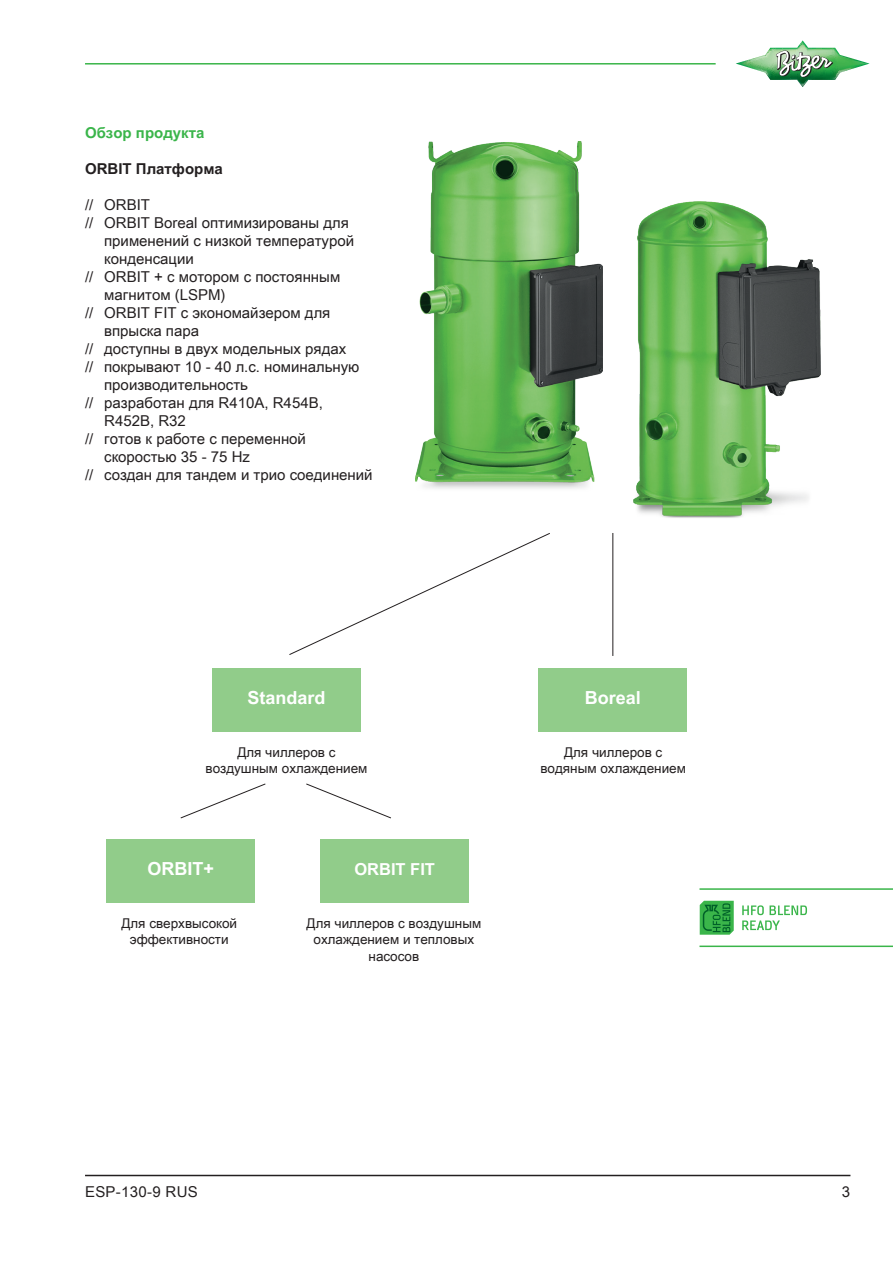
<style>
.page{position:relative;width:893px;height:1263px;background:#fff}
.page>*{position:absolute;margin:0;border:0;box-sizing:border-box;transform-origin:0 0}
.t1{font:700 18px "Arial Unicode MS";color:#fff}
.t2{font:700 16.5px "Arial Unicode MS";color:#fff}
.t3{font:15px "Arial Unicode MS";color:#231f20}
.t4{font:700 15px "Arial Unicode MS";color:#231f20}
.t5{font:700 15px "Arial Unicode MS";color:#3ab54a}
.t6{font:15px "Arial Unicode MS";letter-spacing:.02em;color:#231f20}
.t7{font:13.5px/16.2px "Arial Unicode MS";color:#231f20;text-align:center}
</style>
<div class="page">
<hr style="left:85px;top:63px;width:631px;height:2px;background:#3ab54a">
<hr style="left:85px;top:1175px;width:765px;height:1px;background:#231f20">
<img style="left:736px;top:40px;width:134px;height:47px">
<svg style="left:700px;top:901px;width:34px;height:34px"></svg>
<svg style="left:742px;top:905px;width:65px;height:25px"></svg>
<hr style="left:699px;top:888px;width:194px;height:2px;background:#3ab54a">
<img style="left:633px;top:201px;width:187px;height:317px">
<img style="left:416px;top:141px;width:186px;height:348px">
<div style="left:212px;top:668px;width:149px;height:63px;background:#91cc8a"></div>
<div style="left:538px;top:668px;width:149px;height:63px;background:#91cc8a"></div>
<hr style="left:612px;top:533px;width:1px;height:123px;background:#231f20">
<svg style="left:289px;top:533px;width:261px;height:122px"></svg>
<div style="left:106px;top:839px;width:149px;height:64px;background:#91cc8a"></div>
<div style="left:320px;top:839px;width:149px;height:64px;background:#91cc8a"></div>
<svg style="left:180px;top:783px;width:86px;height:36px"></svg>
<svg style="left:306px;top:783px;width:85px;height:36px"></svg>
<hr style="left:699px;top:945px;width:194px;height:2px;background:#3ab54a">
<p class="t5" style="left:85px;top:122px;width:121px">Обзор продукта</p>
<p class="t4" style="left:85px;top:158px;width:139px">ORBIT Платформа</p>
<p class="t3" style="left:85px;top:194px;width:66px">// ORBIT</p>
<p class="t3" style="left:85px;top:212px;width:265px">// ORBIT Boreal оптимизированы для</p>
<p class="t3" style="left:104px;top:230px;width:251px">применений с низкой температурой</p>
<p class="t3" style="left:104px;top:248px;width:91px">конденсации</p>
<p class="t3" style="left:85px;top:266px;width:257px">// ORBIT + с мотором с постоянным</p>
<p class="t3" style="left:104px;top:284px;width:123px">магнитом (LSPM)</p>
<p class="t3" style="left:85px;top:302px;width:247px">// ORBIT FIT с экономайзером для</p>
<p class="t3" style="left:104px;top:320px;width:96px">впрыска пара</p>
<p class="t3" style="left:85px;top:338px;width:263px">// доступны в двух модельных рядах</p>
<p class="t3" style="left:85px;top:356px;width:276px">// покрывают 10 - 40 л.с. номинальную</p>
<p class="t3" style="left:104px;top:374px;width:145px">производительность</p>
<p class="t3" style="left:85px;top:392px;width:239px">// разработан для R410A, R454B,</p>
<p class="t3" style="left:104px;top:410px;width:83px">R452B, R32</p>
<p class="t3" style="left:85px;top:428px;width:222px">// готов к работе с переменной</p>
<p class="t3" style="left:104px;top:446px;width:147px">скоростью 35 - 75 Hz</p>
<p class="t3" style="left:85px;top:464px;width:289px">// создан для тандем и трио соединений</p>
<p class="t1" style="left:247px;top:684px;width:80px">Standard</p>
<p class="t1" style="left:585px;top:684px;width:58px">Boreal</p>
<p class="t7" style="left:205px;top:744px;width:164px">Для чиллеров с воздушным охлаждением</p>
<p class="t7" style="left:540px;top:744px;width:147px">Для чиллеров с водяным охлаждением</p>
<p class="t1" style="left:147px;top:855px;width:68px">ORBIT+</p>
<p class="t2" style="left:354px;top:857px;width:82px">ORBIT FIT</p>
<p class="t7" style="left:121px;top:915px;width:117px">Для сверхвысокой эффективности</p>
<p class="t7" style="left:307px;top:915px;width:176px">Для чиллеров с воздушным охлаждением и тепловых насосов</p>
<p class="t6" style="left:85px;top:1181px;width:114px">ESP-130-9 RUS</p>
<p class="t3" style="left:842px;top:1181px;width:10px">3</p>
</div>
